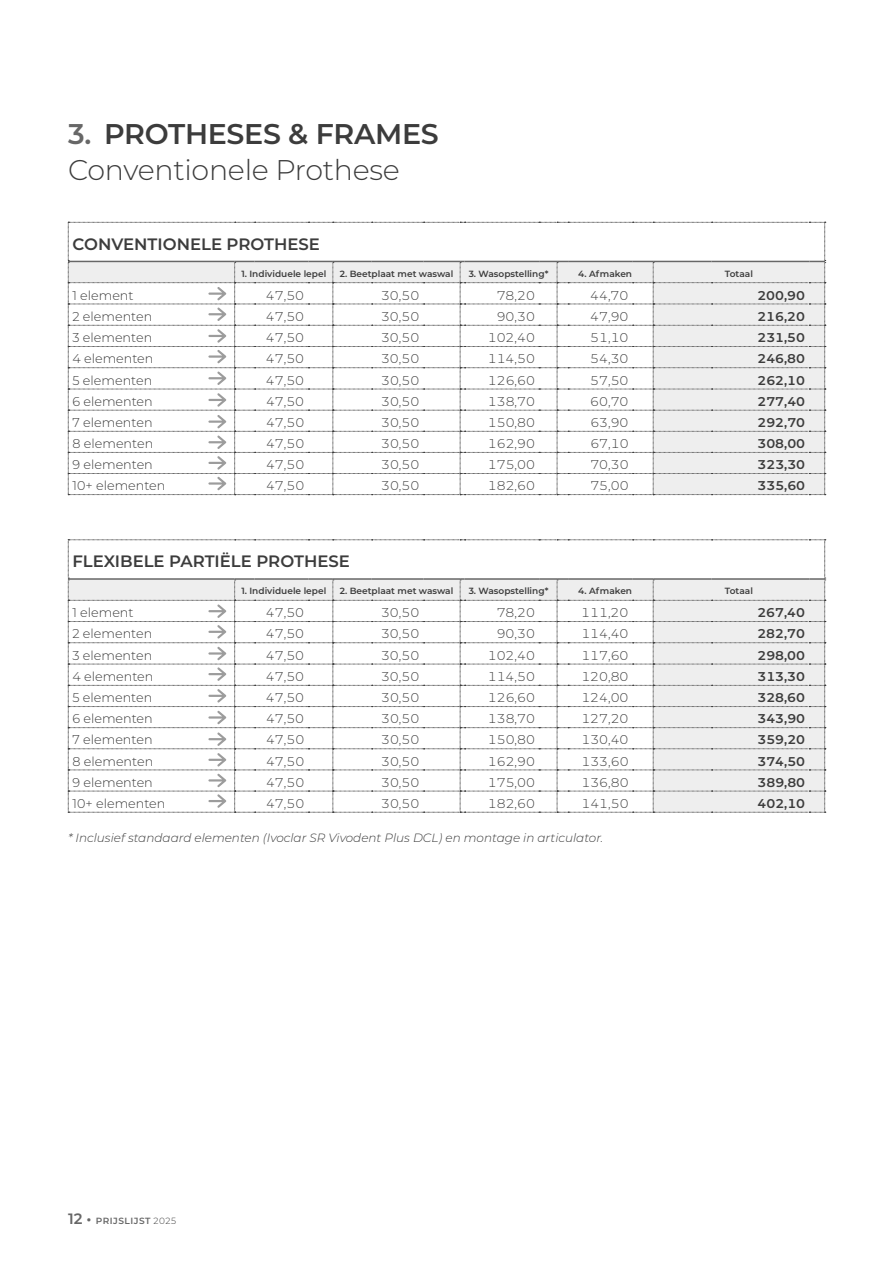
<style>
.page{position:relative;width:893px;height:1263px;background:#fff}
.page>*{position:absolute;margin:0;border:0;box-sizing:border-box;transform-origin:0 0}
.t1{font:300 28.5px/36px "Montserrat";letter-spacing:-.01em;color:#3c3c3c}
.t2{font:600 16.5px "Montserrat";color:#3c3c3c}
.t3{font:300 12.75px "Montserrat";color:#3c3c3c}
.t4{font:600 12.75px "Montserrat";color:#3c3c3c}
.t5{font:italic 300 12px "Montserrat";color:#3c3c3c}
.t6{font:600 9px "Montserrat";color:#3c3c3c}
.t7{font:600 9px "Montserrat";letter-spacing:.055em;color:#676767}
.s1{font-weight:600;color:#676767}
.s2{font-weight:600}
.s3{font-size:15px}
.s4{font-weight:300;color:#3c3c3c}
</style>
<div class="page">
<svg style="left:68px;top:222px;width:758px;height:273px"></svg>
<svg style="left:68px;top:540px;width:758px;height:273px"></svg>
<h1 class="t1" style="left:68px;top:117px;width:372px"><span class="s1">3.</span> <span class="s2">PROTHESES &amp; FRAMES<br></span>Conventionele Prothese</h1>
<p class="t2" style="left:72px;top:235px;width:249px">CONVENTIONELE PROTHESE</p>
<p class="t6" style="left:241px;top:269px;width:86px">1. Individuele lepel</p>
<p class="t6" style="left:340px;top:269px;width:115px">2. Beetplaat met waswal</p>
<p class="t6" style="left:469px;top:269px;width:81px">3. Wasopstelling*</p>
<p class="t6" style="left:578px;top:269px;width:55px">4. Afmaken</p>
<p class="t6" style="left:725px;top:269px;width:30px">Totaal</p>
<p class="t3" style="left:72px;top:289px;width:63px">1 element</p>
<p class="t3" style="left:266px;top:289px;width:40px">47,50</p>
<p class="t3" style="left:381px;top:289px;width:40px">30,50</p>
<p class="t3" style="left:497px;top:289px;width:40px">78,20</p>
<p class="t3" style="left:590px;top:289px;width:40px">44,70</p>
<p class="t4" style="left:757px;top:288px;width:49px">200,90</p>
<p class="t3" style="left:72px;top:310px;width:81px">2 elementen</p>
<p class="t3" style="left:266px;top:310px;width:40px">47,50</p>
<p class="t3" style="left:381px;top:310px;width:40px">30,50</p>
<p class="t3" style="left:497px;top:310px;width:40px">90,30</p>
<p class="t3" style="left:590px;top:310px;width:40px">47,90</p>
<p class="t4" style="left:757px;top:309px;width:49px">216,20</p>
<p class="t3" style="left:72px;top:331px;width:81px">3 elementen</p>
<p class="t3" style="left:266px;top:331px;width:40px">47,50</p>
<p class="t3" style="left:381px;top:331px;width:40px">30,50</p>
<p class="t3" style="left:488px;top:331px;width:49px">102,40</p>
<p class="t3" style="left:590px;top:331px;width:40px">51,10</p>
<p class="t4" style="left:757px;top:331px;width:49px">231,50</p>
<p class="t3" style="left:73px;top:353px;width:82px">4 elementen</p>
<p class="t3" style="left:266px;top:353px;width:40px">47,50</p>
<p class="t3" style="left:381px;top:353px;width:40px">30,50</p>
<p class="t3" style="left:488px;top:353px;width:49px">114,50</p>
<p class="t3" style="left:590px;top:353px;width:40px">54,30</p>
<p class="t4" style="left:757px;top:352px;width:49px">246,80</p>
<p class="t3" style="left:73px;top:374px;width:81px">5 elementen</p>
<p class="t3" style="left:266px;top:374px;width:40px">47,50</p>
<p class="t3" style="left:381px;top:374px;width:40px">30,50</p>
<p class="t3" style="left:488px;top:374px;width:49px">126,60</p>
<p class="t3" style="left:590px;top:374px;width:40px">57,50</p>
<p class="t4" style="left:757px;top:373px;width:49px">262,10</p>
<p class="t3" style="left:73px;top:395px;width:82px">6 elementen</p>
<p class="t3" style="left:266px;top:395px;width:40px">47,50</p>
<p class="t3" style="left:381px;top:395px;width:40px">30,50</p>
<p class="t3" style="left:488px;top:395px;width:49px">138,70</p>
<p class="t3" style="left:590px;top:395px;width:40px">60,70</p>
<p class="t4" style="left:757px;top:394px;width:49px">277,40</p>
<p class="t3" style="left:73px;top:416px;width:82px">7 elementen</p>
<p class="t3" style="left:266px;top:416px;width:40px">47,50</p>
<p class="t3" style="left:381px;top:416px;width:40px">30,50</p>
<p class="t3" style="left:488px;top:416px;width:49px">150,80</p>
<p class="t3" style="left:590px;top:416px;width:40px">63,90</p>
<p class="t4" style="left:757px;top:415px;width:49px">292,70</p>
<p class="t3" style="left:73px;top:437px;width:82px">8 elementen</p>
<p class="t3" style="left:266px;top:437px;width:40px">47,50</p>
<p class="t3" style="left:381px;top:437px;width:40px">30,50</p>
<p class="t3" style="left:488px;top:437px;width:49px">162,90</p>
<p class="t3" style="left:590px;top:437px;width:40px">67,10</p>
<p class="t4" style="left:757px;top:437px;width:49px">308,00</p>
<p class="t3" style="left:73px;top:458px;width:82px">9 elementen</p>
<p class="t3" style="left:266px;top:458px;width:40px">47,50</p>
<p class="t3" style="left:381px;top:458px;width:40px">30,50</p>
<p class="t3" style="left:488px;top:458px;width:49px">175,00</p>
<p class="t3" style="left:590px;top:458px;width:40px">70,30</p>
<p class="t4" style="left:757px;top:458px;width:49px">323,30</p>
<p class="t3" style="left:73px;top:479px;width:94px">10+ elementen</p>
<p class="t3" style="left:266px;top:479px;width:40px">47,50</p>
<p class="t3" style="left:381px;top:479px;width:40px">30,50</p>
<p class="t3" style="left:488px;top:479px;width:49px">182,60</p>
<p class="t3" style="left:590px;top:479px;width:40px">75,00</p>
<p class="t4" style="left:757px;top:479px;width:49px">335,60</p>
<p class="t2" style="left:72px;top:552px;width:279px">FLEXIBELE PARTIËLE PROTHESE</p>
<p class="t6" style="left:241px;top:586px;width:86px">1. Individuele lepel</p>
<p class="t6" style="left:340px;top:586px;width:115px">2. Beetplaat met waswal</p>
<p class="t6" style="left:469px;top:586px;width:81px">3. Wasopstelling*</p>
<p class="t6" style="left:578px;top:586px;width:55px">4. Afmaken</p>
<p class="t6" style="left:725px;top:586px;width:30px">Totaal</p>
<p class="t3" style="left:72px;top:606px;width:63px">1 element</p>
<p class="t3" style="left:266px;top:606px;width:40px">47,50</p>
<p class="t3" style="left:381px;top:606px;width:40px">30,50</p>
<p class="t3" style="left:497px;top:606px;width:40px">78,20</p>
<p class="t3" style="left:581px;top:606px;width:49px">111,20</p>
<p class="t4" style="left:757px;top:606px;width:49px">267,40</p>
<p class="t3" style="left:72px;top:628px;width:81px">2 elementen</p>
<p class="t3" style="left:266px;top:628px;width:40px">47,50</p>
<p class="t3" style="left:381px;top:628px;width:40px">30,50</p>
<p class="t3" style="left:497px;top:628px;width:40px">90,30</p>
<p class="t3" style="left:581px;top:628px;width:49px">114,40</p>
<p class="t4" style="left:757px;top:627px;width:49px">282,70</p>
<p class="t3" style="left:72px;top:649px;width:81px">3 elementen</p>
<p class="t3" style="left:266px;top:649px;width:40px">47,50</p>
<p class="t3" style="left:381px;top:649px;width:40px">30,50</p>
<p class="t3" style="left:488px;top:649px;width:49px">102,40</p>
<p class="t3" style="left:581px;top:649px;width:49px">117,60</p>
<p class="t4" style="left:757px;top:648px;width:49px">298,00</p>
<p class="t3" style="left:73px;top:670px;width:82px">4 elementen</p>
<p class="t3" style="left:266px;top:670px;width:40px">47,50</p>
<p class="t3" style="left:381px;top:670px;width:40px">30,50</p>
<p class="t3" style="left:488px;top:670px;width:49px">114,50</p>
<p class="t3" style="left:581px;top:670px;width:49px">120,80</p>
<p class="t4" style="left:757px;top:669px;width:49px">313,30</p>
<p class="t3" style="left:73px;top:691px;width:81px">5 elementen</p>
<p class="t3" style="left:266px;top:691px;width:40px">47,50</p>
<p class="t3" style="left:381px;top:691px;width:40px">30,50</p>
<p class="t3" style="left:488px;top:691px;width:49px">126,60</p>
<p class="t3" style="left:581px;top:691px;width:49px">124,00</p>
<p class="t4" style="left:757px;top:691px;width:49px">328,60</p>
<p class="t3" style="left:73px;top:712px;width:82px">6 elementen</p>
<p class="t3" style="left:266px;top:712px;width:40px">47,50</p>
<p class="t3" style="left:381px;top:712px;width:40px">30,50</p>
<p class="t3" style="left:488px;top:712px;width:49px">138,70</p>
<p class="t3" style="left:581px;top:712px;width:49px">127,20</p>
<p class="t4" style="left:757px;top:712px;width:49px">343,90</p>
<p class="t3" style="left:73px;top:734px;width:82px">7 elementen</p>
<p class="t3" style="left:266px;top:734px;width:40px">47,50</p>
<p class="t3" style="left:381px;top:734px;width:40px">30,50</p>
<p class="t3" style="left:488px;top:734px;width:49px">150,80</p>
<p class="t3" style="left:581px;top:734px;width:49px">130,40</p>
<p class="t4" style="left:757px;top:733px;width:49px">359,20</p>
<p class="t3" style="left:73px;top:755px;width:82px">8 elementen</p>
<p class="t3" style="left:266px;top:755px;width:40px">47,50</p>
<p class="t3" style="left:381px;top:755px;width:40px">30,50</p>
<p class="t3" style="left:488px;top:755px;width:49px">162,90</p>
<p class="t3" style="left:581px;top:755px;width:49px">133,60</p>
<p class="t4" style="left:757px;top:754px;width:49px">374,50</p>
<p class="t3" style="left:73px;top:776px;width:82px">9 elementen</p>
<p class="t3" style="left:266px;top:776px;width:40px">47,50</p>
<p class="t3" style="left:381px;top:776px;width:40px">30,50</p>
<p class="t3" style="left:488px;top:776px;width:49px">175,00</p>
<p class="t3" style="left:581px;top:776px;width:49px">136,80</p>
<p class="t4" style="left:757px;top:775px;width:49px">389,80</p>
<p class="t3" style="left:73px;top:797px;width:94px">10+ elementen</p>
<p class="t3" style="left:266px;top:797px;width:40px">47,50</p>
<p class="t3" style="left:381px;top:797px;width:40px">30,50</p>
<p class="t3" style="left:488px;top:797px;width:49px">182,60</p>
<p class="t3" style="left:581px;top:797px;width:49px">141,50</p>
<p class="t4" style="left:757px;top:796px;width:49px">402,10</p>
<p class="t5" style="left:68px;top:832px;width:537px">* Inclusief standaard elementen (Ivoclar SR Vivodent Plus DCL) en montage in articulator.</p>
<p class="t7" style="left:68px;top:1216px;width:109px"><span class="s3">12 •</span> PRIJSLIJST <span class="s4">2025</span></p>
</div>
